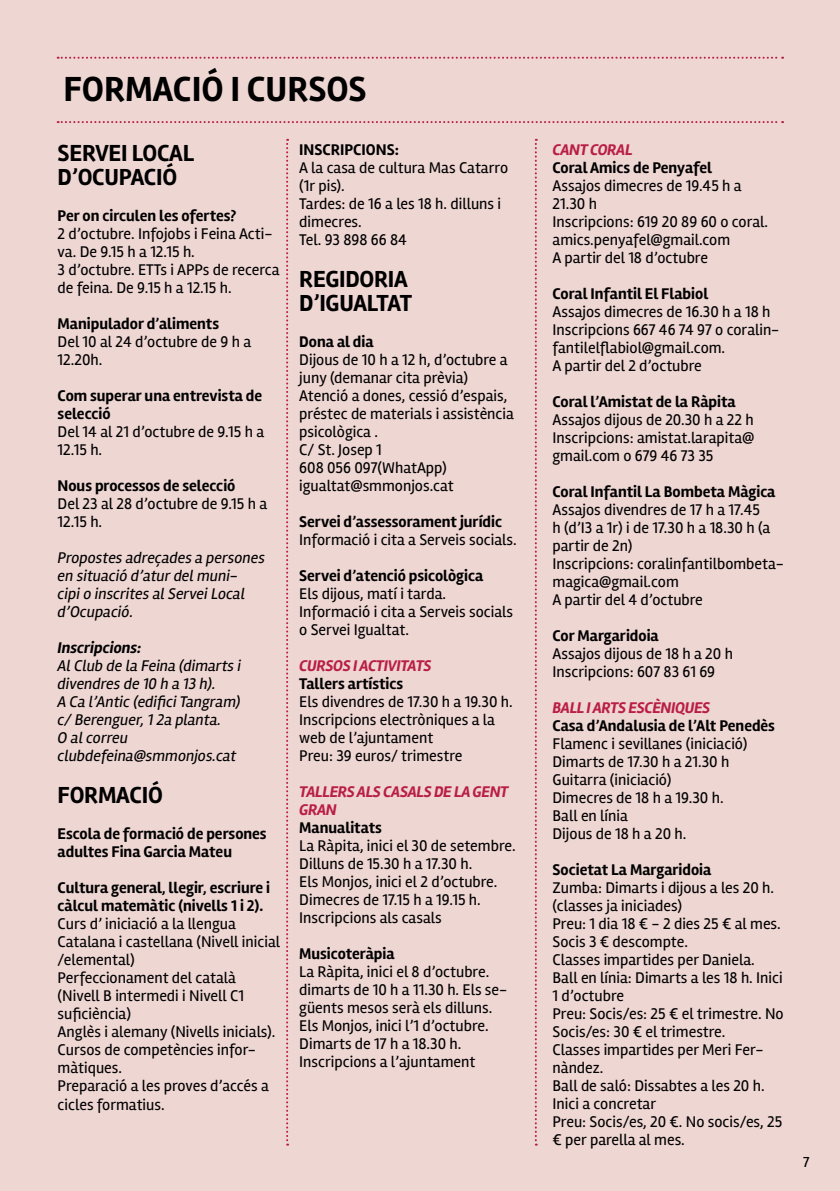
<style>
.page{position:relative;width:840px;height:1191px;background:#fff}
.page>*{position:absolute;margin:0;border:0;box-sizing:border-box;transform-origin:0 0}
.t1{font:700 36px "Rambla";color:#000}
.t2{font:700 24px/24px "Rambla";letter-spacing:-.01em;color:#000}
.t3{font:16px/18px "Rambla";color:#000}
.t4{font:700 16px/18px "Rambla";color:#000}
.t5{font:italic 16px/18px "Rambla";color:#000}
.t6{font:italic 700 16px/18px "Rambla";letter-spacing:-.02em;color:#b91e47}
.t7{font:italic 700 16px "Rambla";color:#000}
.t8{font:15px "Rambla";color:#000}
</style>
<div class="page">
<div style="left:0;top:0;width:839px;height:1191px;background:#eed6d3"></div>
<svg style="left:58px;top:57px;width:724px;height:2px"></svg>
<svg style="left:58px;top:121px;width:724px;height:2px"></svg>
<svg style="left:534px;top:139px;width:2px;height:1006px"></svg>
<svg style="left:286px;top:139px;width:2px;height:1006px"></svg>
<h1 class="t1" style="left:63px;top:68px;width:304px">FORMACIÓ I CURSOS</h1>
<h2 class="t2" style="left:58px;top:142px;width:138px">SERVEI LOCAL<br>D’OCUPACIÓ</h2>
<p class="t4" style="left:58px;top:207px;width:180px">Per on circulen les ofertes?</p>
<p class="t3" style="left:58px;top:225px;width:223px">2 d’octubre. Infojobs i Feina Acti&shy;va. De 9.15 h a 12.15 h.<br>3 d’octubre. ETTs i APPs de recerca de feina. De 9.15 h a 12.15 h.</p>
<p class="t4" style="left:58px;top:315px;width:163px">Manipulador d’aliments</p>
<p class="t3" style="left:58px;top:333px;width:195px">Del 10 al 24 d’octubre de 9 h a<br>12.20h.</p>
<p class="t4" style="left:58px;top:387px;width:206px">Com superar una entrevista de selecció</p>
<p class="t3" style="left:58px;top:423px;width:208px">Del 14 al 21 d’octubre de 9.15 h a<br>12.15 h.</p>
<p class="t4" style="left:58px;top:477px;width:179px">Nous processos de selecció</p>
<p class="t3" style="left:58px;top:495px;width:211px">Del 23 al 28 d’octubre de 9.15 h a<br>12.15 h.</p>
<p class="t5" style="left:58px;top:549px;width:209px">Propostes adreçades a persones en situació d’atur del muni-<br>cipi o inscrites al Servei Local d’Ocupació.</p>
<p class="t7" style="left:58px;top:638px;width:85px">Inscripcions:</p>
<p class="t5" style="left:58px;top:657px;width:185px">Al Club de la Feina (dimarts i divendres de 10 h a 13 h).<br>A Ca l’Antic (edifici Tangram) c/ Berenguer, 1 2a planta.<br>O al correu clubdefeina@smmonjos.cat</p>
<h2 class="t2" style="left:58px;top:784px;width:107px">FORMACIÓ</h2>
<p class="t4" style="left:58px;top:825px;width:210px">Escola de formació de persones adultes Fina Garcia Mateu</p>
<p class="t4" style="left:58px;top:879px;width:214px">Cultura general, llegir, escriure i càlcul matemàtic (nivells 1 i 2).</p>
<p class="t3" style="left:58px;top:915px;width:224px">Curs d’ iniciació a la llengua<br>Catalana i castellana (Nivell inicial /elemental)<br>Perfeccionament del català (Nivell B intermedi i Nivell C1 suficiència)<br>Anglès i alemany (Nivells inicials).<br>Cursos de competències infor&shy;màtiques.<br>Preparació a les proves d’accés a cicles formatius.</p>
<p class="t4" style="left:299px;top:141px;width:101px">INSCRIPCIONS:</p>
<p class="t3" style="left:299px;top:159px;width:210px">A la casa de cultura Mas Catarro (1r pis).<br>Tardes: de 16 a les 18 h. dilluns i dimecres.<br>Tel. 93 898 66 84</p>
<h2 class="t2" style="left:299px;top:267px;width:114px">REGIDORIA<br>D’IGUALTAT</h2>
<p class="t4" style="left:299px;top:333px;width:76px">Dona al dia</p>
<p class="t3" style="left:299px;top:351px;width:216px">Dijous de 10 h a 12 h, d’octubre a juny (demanar cita prèvia)<br>Atenció a dones, cessió d’espais, préstec de materials i assistència psicològica .<br>C/ St. Josep 1<br>608 056 097(WhatApp) igualtat@smmonjos.cat</p>
<p class="t4" style="left:299px;top:513px;width:204px">Servei d’assessorament jurídic</p>
<p class="t3" style="left:299px;top:531px;width:219px">Informació i cita a Serveis socials.</p>
<p class="t4" style="left:299px;top:567px;width:185px">Servei d’atenció psicològica</p>
<p class="t3" style="left:299px;top:585px;width:215px">Els dijous, matí i tarda.<br>Informació i cita a Serveis socials o Servei Igualtat.</p>
<p class="t6" style="left:299px;top:657px;width:134px">CURSOS I ACTIVITATS</p>
<p class="t4" style="left:299px;top:675px;width:105px">Tallers artístics</p>
<p class="t3" style="left:299px;top:693px;width:215px">Els divendres de 17.30 h a 19.30 h.<br>Inscripcions electròniques a la web de l’ajuntament<br>Preu: 39 euros/ trimestre</p>
<p class="t6" style="left:299px;top:783px;width:210px">TALLERS ALS CASALS DE LA GENT<br>GRAN</p>
<p class="t4" style="left:299px;top:819px;width:84px">Manualitats</p>
<p class="t3" style="left:299px;top:837px;width:218px">La Ràpita, inici el 30 de setembre.<br>Dilluns de 15.30 h a 17.30 h.<br>Els Monjos, inici el 2 d’octubre.<br>Dimecres de 17.15 h a 19.15 h.<br>Inscripcions als casals</p>
<p class="t4" style="left:299px;top:945px;width:97px">Musicoteràpia</p>
<p class="t3" style="left:299px;top:963px;width:209px">La Ràpita, inici el 8 d’octubre. dimarts de 10 h a 11.30 h. Els se&shy;güents mesos serà els dilluns.<br>Els Monjos, inici l’1 d’octubre.<br>Dimarts de 17 h a 18.30 h.<br>Inscripcions a l’ajuntament</p>
<p class="t6" style="left:552px;top:141px;width:81px">CANT CORAL</p>
<p class="t4" style="left:552px;top:159px;width:161px">Coral Amics de Penyafel</p>
<p class="t3" style="left:552px;top:177px;width:217px">Assajos dimecres de 19.45 h a<br>21.30 h<br>Inscripcions: 619 20 89 60 o coral. amics.penyafel@gmail.com<br>A partir del 18 d’octubre</p>
<p class="t4" style="left:552px;top:285px;width:157px">Coral Infantil El Flabiol</p>
<p class="t3" style="left:552px;top:303px;width:228px">Assajos dimecres de 16.30 h a 18 h<br>Inscripcions 667 46 74 97 o coralin&shy;fantilelflabiol@gmail.com.<br>A partir del 2 d’octubre</p>
<p class="t4" style="left:552px;top:393px;width:184px">Coral l’Amistat de la Ràpita</p>
<p class="t3" style="left:552px;top:411px;width:203px;text-align:justify">Assajos dijous de 20.30 h a 22 h Inscripcions: amistat.larapita@ gmail.com o 679 46 73 35</p>
<p class="t4" style="left:552px;top:483px;width:224px">Coral Infantil La Bombeta Màgica</p>
<p class="t3" style="left:552px;top:501px;width:233px">Assajos divendres de 17 h a 17.45<br>h (d’I3 a 1r) i de 17.30 h a 18.30 h (a partir de 2n)<br>Inscripcions: coralinfantilbombeta&shy;magica@gmail.com<br>A partir del 4 d’octubre</p>
<p class="t4" style="left:552px;top:627px;width:108px">Cor Margaridoia</p>
<p class="t3" style="left:552px;top:645px;width:182px">Assajos dijous de 18 h a 20 h<br>Inscripcions: 607 83 61 69</p>
<p class="t6" style="left:552px;top:699px;width:159px">BALL I ARTS ESCÈNIQUES</p>
<p class="t4" style="left:552px;top:717px;width:224px">Casa d’Andalusia de l’Alt Penedès</p>
<p class="t3" style="left:552px;top:735px;width:196px">Flamenc i sevillanes (iniciació)<br>Dimarts de 17.30 h a 21.30 h<br>Guitarra (iniciació)<br>Dimecres de 18 h a 19.30 h.<br>Ball en línia<br>Dijous de 18 h a 20 h.</p>
<p class="t4" style="left:552px;top:861px;width:160px">Societat La Margaridoia</p>
<p class="t3" style="left:552px;top:879px;width:232px">Zumba: Dimarts i dijous a les 20 h. (classes ja iniciades)<br>Preu: 1 dia 18 € - 2 dies 25 € al mes.<br>Socis 3 € descompte.<br>Classes impartides per Daniela.<br>Ball en línia: Dimarts a les 18 h. Inici<br>1 d’octubre<br>Preu: Socis/es: 25 € el trimestre. No<br>Socis/es: 30 € el trimestre.<br>Classes impartides per Meri Fer&shy;nàndez.<br>Ball de saló: Dissabtes a les 20 h.<br>Inici a concretar<br>Preu: Socis/es, 20 €. No socis/es, 25 € per parella al mes.</p>
<p class="t8" style="left:802px;top:1153px;width:8px">7</p>
</div>
